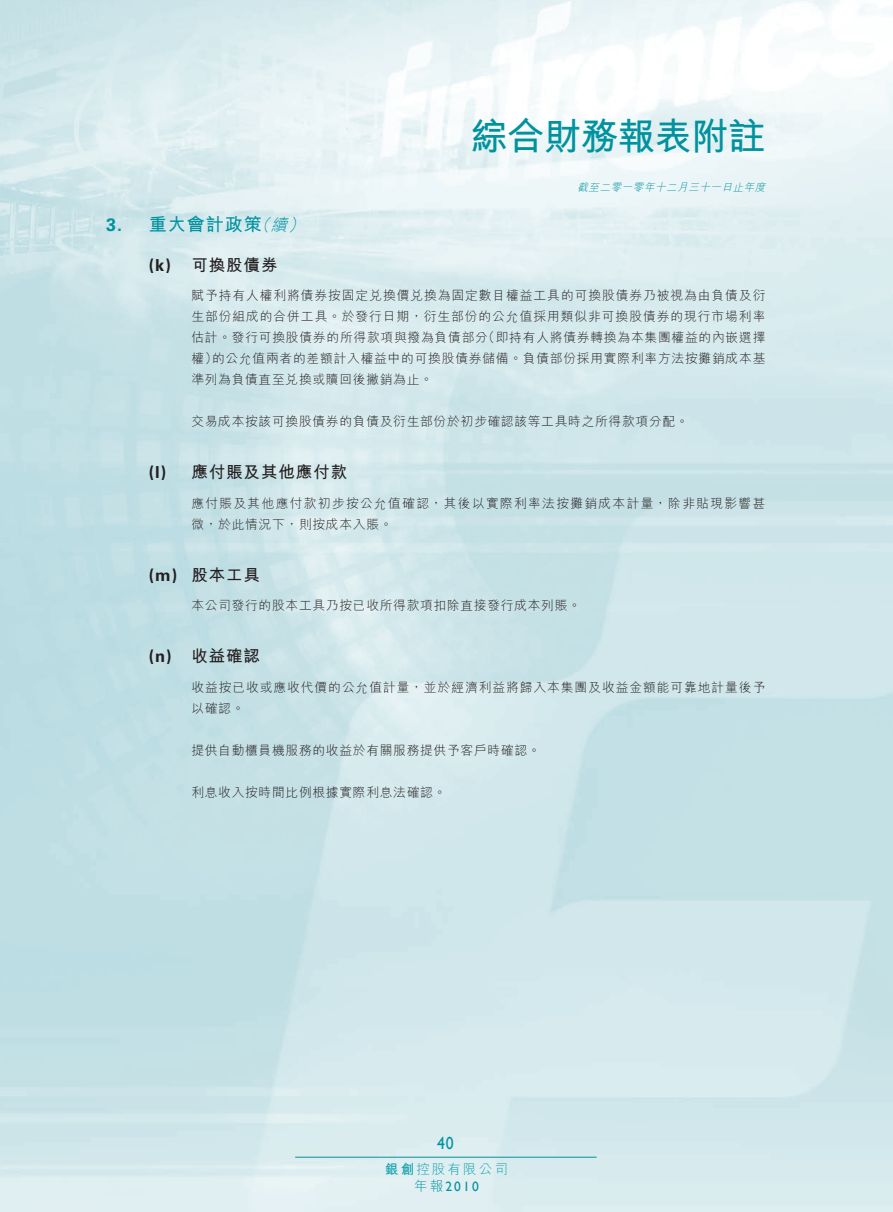
<style>
.page{position:relative;width:893px;height:1212px;background:#fff}
.page>*{position:absolute;margin:0;border:0;box-sizing:border-box;transform-origin:0 0}
.t1{font:700 37.5px "M Hei HK";letter-spacing:-.02em;color:#00929f}
.t2{font:700 18px "M Hei HK";letter-spacing:.055em;color:#00929f}
.t3{font:17.55px "Gill Sans";color:#00929f;scale:.9 1}
.t4{font:700 16.5px "M Hei HK";letter-spacing:.055em;color:#231f20}
.t5{font:300 13.5px/16.5px "M Hei HK";letter-spacing:.155em;color:#11a1ad;text-align:center}
.t6{font:300 12.75px/21px "M Hei HK";letter-spacing:.055em;color:#231f20;text-align:justify}
.t7{font:300 12.75px/21px "M Hei HK";letter-spacing:.105em;color:#231f20}
.t8{font:300 12.75px/21px "M Hei HK";letter-spacing:.075em;color:#231f20}
.t9{font:italic 300 10.5px "M Hei HK";color:#00929f}
.s1{font-family:"Univers LT Std"}
.s2{font-weight:300;font-style:italic;font-size:16.5px}
.s3{font-weight:700}
.s4{color:#00929f}
.s5{font-family:"Gill Sans";font-weight:400;color:#00929f}
</style>
<div class="page">
<hr style="left:295px;top:1157px;width:302px;height:1px;background:#00929f">
<p class="t1" style="left:470px;top:109px;width:297px">綜合財務報表附註</p>
<p class="t9" style="left:578px;top:180px;width:193px">截至二零一零年十二月三十一日止年度</p>
<p class="t2" style="left:106px;top:212px;width:205px"><span class="s1">3.</span> 重大會計政策<span class="s2">（續）</span></p>
<p class="t4" style="left:149px;top:253px;width:130px"><span class="s1">(k)</span> 可換股債券</p>
<p class="t6" style="left:191px;top:285px;width:576px">賦予持有人權利將債券按固定兌換價兌換為固定數目權益工具的可換股債券乃被視為由負債及衍生部份組成的合併工具。於發行日期，衍生部份的公允值採用類似非可換股債券的現行市場利率估計。發行可換股債券的所得款項與撥為負債部分（即持有人將債券轉換為本集團權益的內嵌選擇權）的公允值兩者的差額計入權益中的可換股債券儲備。負債部份採用實際利率方法按攤銷成本基準列為負債直至兌換或贖回後撇銷為止。</p>
<p class="t6" style="left:191px;top:411px;width:499px">交易成本按該可換股債券的負債及衍生部份於初步確認該等工具時之所得款項分配。</p>
<p class="t4" style="left:149px;top:460px;width:200px"><span class="s1">(l)</span> 應付賬及其他應付款</p>
<p class="t7" style="left:191px;top:492px;width:576px">應付賬及其他應付款初步按公允值確認，其後以實際利率法按攤銷成本計量，除非貼現影響甚微，於此情況下，則按成本入賬。</p>
<p class="t4" style="left:149px;top:563px;width:113px"><span class="s1">(m)</span> 股本工具</p>
<p class="t6" style="left:191px;top:595px;width:391px">本公司發行的股本工具乃按已收所得款項扣除直接發行成本列賬。</p>
<p class="t4" style="left:149px;top:644px;width:113px"><span class="s1">(n)</span> 收益確認</p>
<p class="t8" style="left:191px;top:676px;width:576px">收益按已收或應收代價的公允值計量，並於經濟利益將歸入本集團及收益金額能可靠地計量後予以確認。</p>
<p class="t6" style="left:191px;top:739px;width:351px">提供自動櫃員機服務的收益於有關服務提供予客戶時確認。</p>
<p class="t6" style="left:191px;top:781px;width:257px">利息收入按時間比例根據實際利息法確認。</p>
<p class="t3" style="left:437px;top:1133px;width:20px">40</p>
<p class="t5" style="left:385px;top:1160px;width:124px"><span class="s3">銀創</span>控股有限公司<span class="s4">年報</span><span class="s5">2010</span></p>
</div>
